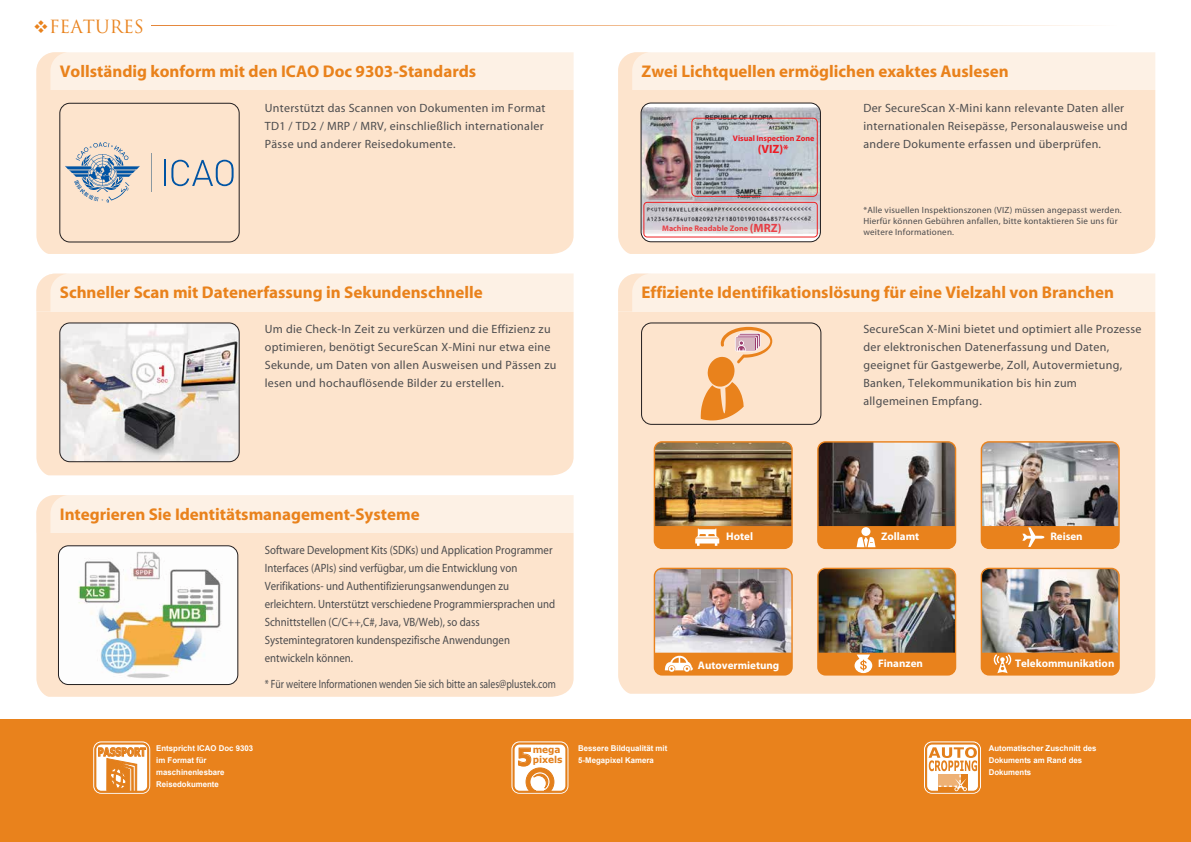
<style>
.page{position:relative;width:1191px;height:842px;background:#fff}
.page>*{position:absolute;margin:0;border:0;box-sizing:border-box;transform-origin:0 0}
.t1{font:700 24.1px "Verdana";color:#e37f1b;scale:.9 1}
.t2{font:17.7px "Trajan Pro";color:#e9821c}
.t3{font:700 17px "Myriad";color:#e9821c}
.t4{font:12px/18px "Myriad";letter-spacing:.025em;color:#4c4c4e}
.t5{font:12px/18px "Myriad";color:#4c4c4e;scale:.9 1}
.t6{font:12px "Myriad";color:#4c4c4e;scale:.81 1}
.t7{font:700 12px "Myriad";color:#ed1b23}
.t8{font:700 11.5px "Verdana";color:#e37f1b;scale:.7 1}
.t9{font:700 11px "Myriad Pro";color:#fff}
.t10{font:700 9.5px/10.2px "Verdana";color:#e37f1b;scale:.95 1}
.t11{font:9px/11px "Myriad";letter-spacing:.025em;color:#4c4c4e}
.t12{font:700 8.1px "Myriad";color:#ed1b23}
.t13{font:700 8px/12px "Arial";color:#fff}
.s1{font-size:12px}
</style>
<div class="page">
<div style="left:0;top:720px;width:1191px;height:122px;background:#e9821c"></div>
<svg style="left:93px;top:741px;width:58px;height:53px"></svg>
<svg style="left:511px;top:741px;width:58px;height:53px"></svg>
<svg style="left:924px;top:741px;width:57px;height:53px"></svg>
<div style="left:618px;top:90px;width:537px;height:164px;background:#fde4cd"></div>
<div style="left:618px;top:52px;width:537px;height:38px;background:#fdf1e5"></div>
<svg style="left:618px;top:52px;width:28px;height:38px"></svg>
<div style="left:618px;top:311px;width:537px;height:383px;background:#fde4cd"></div>
<div style="left:618px;top:274px;width:537px;height:37px;background:#fdf1e5"></div>
<svg style="left:618px;top:274px;width:28px;height:37px"></svg>
<div style="left:36px;top:90px;width:537px;height:164px;background:#fde4cd"></div>
<div style="left:36px;top:52px;width:537px;height:38px;background:#fdf1e5"></div>
<svg style="left:36px;top:52px;width:29px;height:38px"></svg>
<div style="left:36px;top:311px;width:537px;height:164px;background:#fde4cd"></div>
<div style="left:36px;top:274px;width:537px;height:37px;background:#fdf1e5"></div>
<svg style="left:36px;top:274px;width:28px;height:37px"></svg>
<div style="left:36px;top:533px;width:537px;height:164px;background:#fde4cd"></div>
<div style="left:36px;top:495px;width:537px;height:38px;background:#fdf1e5"></div>
<svg style="left:36px;top:495px;width:29px;height:38px"></svg>
<svg style="left:65px;top:142px;width:74px;height:61px;background:#c3c3c3"></svg>
<hr style="left:164px;top:160px;width:2px;height:26px;background:#0054a4">
<svg style="left:171px;top:160px;width:63px;height:26px;background:#c6c4c4"></svg>
<hr style="left:151px;top:154px;width:1px;height:38px;background:#8c99a1">
<svg style="left:151px;top:25px;width:943px;height:1px"></svg>
<div style="left:60px;top:103px;width:179px;height:139px;border:1px solid #221e1f;border-radius:10px"></div>
<svg style="left:641px;top:103px;width:179px;height:139px"></svg>
<img style="left:641px;top:107px;width:179px;height:126px">
<div style="left:641px;top:103px;width:179px;height:139px;border:1px solid #221e1f;border-radius:10px"></div>
<div style="left:691px;top:118px;width:126px;height:79px;border:1px solid #ed2123;border-radius:4px"></div>
<div style="left:643px;top:202px;width:174px;height:35px;border:1px solid #ed2123;border-radius:3px"></div>
<div style="left:641px;top:323px;width:180px;height:102px;border:1px solid #221e1f;border-radius:10px"></div>
<svg style="left:700px;top:327px;width:72px;height:93px;background:#f4c296"></svg>
<img style="left:654px;top:442px;width:138px;height:84px">
<div style="left:653px;top:441px;width:139px;height:108px;border:1px solid #e9821c;border-radius:8px"></div>
<img style="left:818px;top:442px;width:137px;height:84px">
<div style="left:817px;top:441px;width:139px;height:108px;border:1px solid #e9821c;border-radius:8px"></div>
<img style="left:981px;top:442px;width:138px;height:84px">
<div style="left:980px;top:441px;width:139px;height:108px;border:1px solid #e9821c;border-radius:8px"></div>
<img style="left:654px;top:568px;width:138px;height:85px">
<div style="left:653px;top:568px;width:139px;height:107px;border:1px solid #e9821c;border-radius:8px"></div>
<img style="left:818px;top:568px;width:137px;height:85px">
<div style="left:817px;top:568px;width:139px;height:107px;border:1px solid #e9821c;border-radius:8px"></div>
<img style="left:981px;top:568px;width:138px;height:85px">
<div style="left:980px;top:568px;width:139px;height:107px;border:1px solid #e9821c;border-radius:8px"></div>
<svg style="left:981px;top:526px;width:138px;height:22px;background:#e98726"></svg>
<svg style="left:654px;top:653px;width:138px;height:22px;background:#ea8c2e"></svg>
<svg style="left:818px;top:653px;width:137px;height:22px;background:#ea8b2c"></svg>
<svg style="left:654px;top:526px;width:138px;height:22px;background:#ea8d31"></svg>
<svg style="left:818px;top:526px;width:137px;height:22px;background:#e98727"></svg>
<div style="left:861px;top:527px;width:9px;height:9px;background:#fff;border-radius:50%"></div>
<svg style="left:981px;top:653px;width:138px;height:22px;background:#e98725"></svg>
<img style="left:60px;top:323px;width:179px;height:139px">
<div style="left:60px;top:323px;width:179px;height:139px;border:1px solid #221e1f;border-radius:10px"></div>
<img style="left:58px;top:546px;width:180px;height:138px">
<div style="left:58px;top:545px;width:180px;height:140px;border:1px solid #221e1f;border-radius:10px"></div>
<h2 class="t2" style="left:33px;top:15px;width:112px">❖FEATURES</h2>
<h3 class="t3" style="left:60px;top:62px;width:418px">Vollständig konform mit den ICAO Doc 9303-Standards</h3>
<p class="t4" style="left:265px;top:99px;width:282px">Unterstützt das Scannen von Dokumenten im Format<br>TD1 / TD2 / MRP / MRV, einschließlich internationaler<br>Pässe und anderer Reisedokumente.</p>
<h3 class="t3" style="left:60px;top:284px;width:424px">Schneller Scan mit Datenerfassung in Sekundenschnelle</h3>
<p class="t4" style="left:265px;top:320px;width:293px">Um die Check-In Zeit zu verkürzen und die Effizienz zu optimieren, benötigt SecureScan X-Mini nur etwa eine Sekunde, um Daten von allen Ausweisen und Pässen zu lesen und hochauflösende Bilder zu erstellen.</p>
<h3 class="t3" style="left:60px;top:505px;width:361px">Integrieren Sie Identitätsmanagement-Systeme</h3>
<p class="t5" style="left:265px;top:542px;width:324px">Software Development Kits (SDKs) und Application Programmer Interfaces (APIs) sind verfügbar, um die Entwicklung von Verifikations- und Authentifizierungsanwendungen zu erleichtern. Unterstützt verschiedene Programmiersprachen und Schnittstellen (C/C++,C#, Java, VB/Web), so dass Systemintegratoren kundenspezifische Anwendungen entwickeln können.</p>
<p class="t6" style="left:265px;top:678px;width:361px">* Für weitere Informationen wenden Sie sich bitte an sales@plustek.com</p>
<h3 class="t3" style="left:641px;top:62px;width:369px">Zwei Lichtquellen ermöglichen exaktes Auslesen</h3>
<p class="t12" style="left:733px;top:134px;width:83px">Visual Inspection Zone</p>
<p class="t7" style="left:758px;top:142px;width:32px">(VIZ)*</p>
<p class="t12" style="left:662px;top:224px;width:121px">Machine Readable Zone <span class="s1">(MRZ)</span></p>
<p class="t4" style="left:863px;top:99px;width:266px">Der SecureScan X-Mini kann relevante Daten aller internationalen Reisepässe, Personalausweise und andere Dokumente erfassen und überprüfen.</p>
<p class="t11" style="left:863px;top:204px;width:260px">*Alle visuellen Inspektionszonen (VIZ) müssen angepasst werden.<br>Hierfür können Gebühren anfallen, bitte kontaktieren Sie uns für weitere Informationen.</p>
<h3 class="t3" style="left:641px;top:284px;width:474px">Effiziente Identifikationslösung für eine Vielzahl von Branchen</h3>
<p class="t4" style="left:863px;top:320px;width:280px">SecureScan X-Mini bietet und optimiert alle Prozesse der elektronischen Datenerfassung und Daten, geeignet für Gastgewerbe, Zoll, Autovermietung, Banken, Telekommunikation bis hin zum allgemeinen Empfang.</p>
<p class="t9" style="left:726px;top:529px;width:28px">Hotel</p>
<p class="t9" style="left:881px;top:529px;width:40px">Zollamt</p>
<p class="t9" style="left:698px;top:658px;width:83px">Autovermietung</p>
<p class="t9" style="left:878px;top:656px;width:46px">Finanzen</p>
<p class="t9" style="left:1050px;top:529px;width:34px">Reisen</p>
<p class="t9" style="left:1015px;top:656px;width:101px">Telekommunikation</p>
<p class="t13" style="left:156px;top:742px;width:98px">Entspricht ICAO Doc 9303 im Format für maschinenlesbare<br>Reisedokumente</p>
<p class="t13" style="left:578px;top:742px;width:91px">Bessere Bildqualität mit<br>5-Megapixel Kamera</p>
<p class="t13" style="left:988px;top:742px;width:109px">Automatischer Zuschnitt des<br>Dokuments am Rand des<br>Dokuments</p>
<p class="t8" style="left:98px;top:744px;width:70px">PASSPORT</p>
<h1 class="t1" style="left:517px;top:741px;width:19px">5</h1>
<p class="t10" style="left:533px;top:744px;width:33px">mega pixels</p>
</div>
